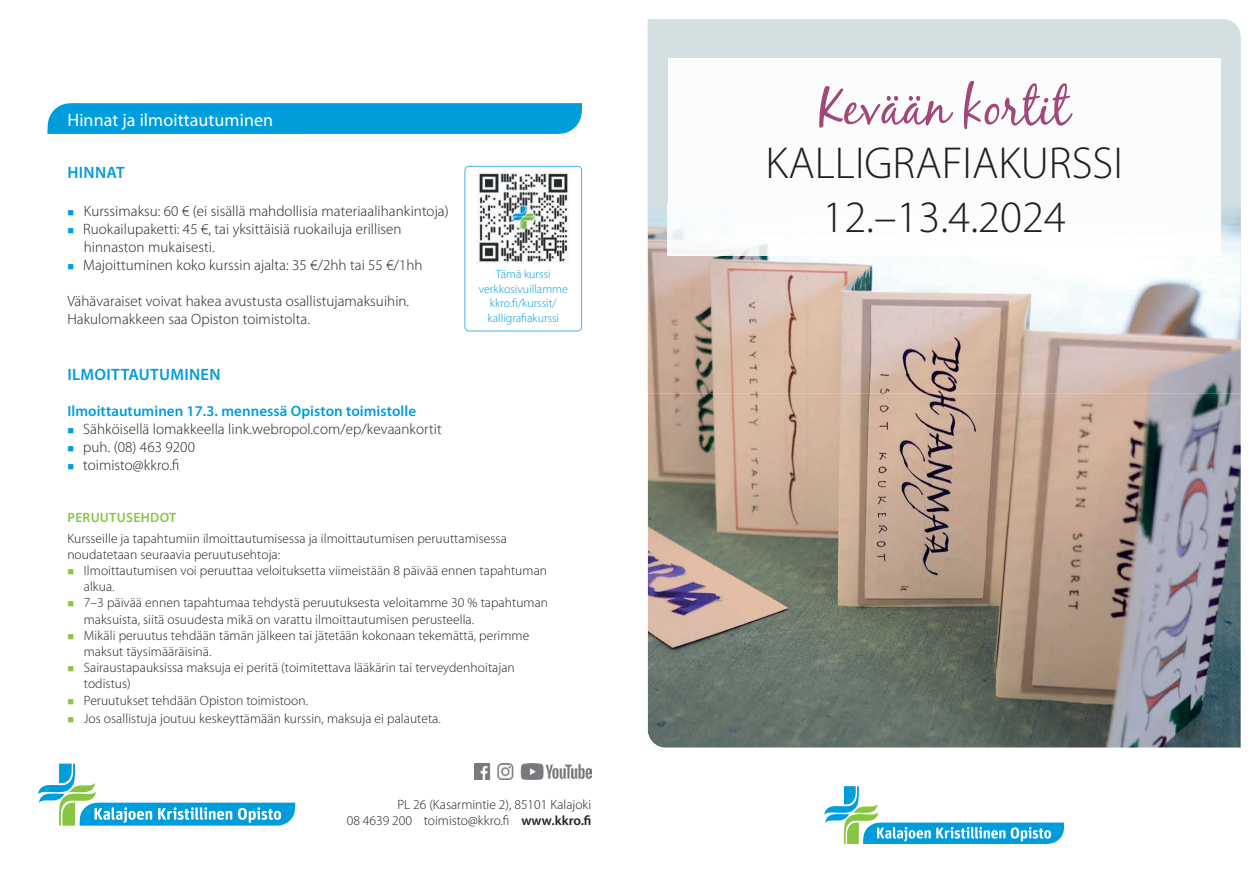
<style>
.page{position:relative;width:1259px;height:893px;background:#fff}
.page>*{position:absolute;margin:0;border:0;box-sizing:border-box;transform-origin:0 0}
.t1{font:52.5px "Black Jack";color:#a3467a}
.t2{font:300 45px/54px "Myriad Pro";color:#231f20;text-align:center}
.t3{font:18px "Myriad Pro";letter-spacing:.005em;color:#fff}
.t4{font:600 16.5px "Myriad Pro";letter-spacing:.02em;color:#009ddc}
.t5{font:300 15px/18px "Myriad Pro";letter-spacing:.005em;color:#231f20}
.t6{font:600 15px "Myriad Pro";letter-spacing:.005em;color:#009ddc}
.t7{font:300 13.5px/16.2px "Myriad Pro";letter-spacing:.005em;color:#231f20}
.t8{font:600 13.5px "Myriad Pro";letter-spacing:.025em;color:#89c544}
.t9{font:300 12px/14.4px "Myriad Pro";color:#009ddc;text-align:center}
.s1{color:#009ddc}
.s2{color:#89c544}
.s3{font-weight:600}
</style>
<div class="page">
<svg style="left:38px;top:764px;width:257px;height:62px"></svg>
<img style="left:475px;top:764px;width:116px;height:15px">
<svg style="left:47px;top:103px;width:535px;height:31px;background:#059fdc"></svg>
<svg style="left:464px;top:166px;width:118px;height:165px"></svg>
<svg style="left:824px;top:786px;width:240px;height:58px"></svg>
<div style="left:647px;top:19px;width:593px;height:184px;background:#d4dfe2"></div>
<img style="left:647px;top:393px;width:593px;height:355px">
<img style="left:647px;top:203px;width:593px;height:190px">
<div style="left:668px;top:58px;width:552px;height:145px;background:#fbfcfc"></div>
<img style="left:668px;top:203px;width:552px;height:52px">
<h3 class="t3" style="left:67px;top:113px;width:207px">Hinnat ja ilmoittautuminen</h3>
<p class="t4" style="left:67px;top:166px;width:59px">HINNAT</p>
<p class="t5" style="left:67px;top:203px;width:383px"><span class="s1">■</span> Kurssimaksu: 60 € (ei sisällä mahdollisia materiaalihankintoja)</p>
<p class="t5" style="left:84px;top:221px;width:319px;text-indent:-16px"><span class="s1">■</span> Ruokailupaketti: 45 €, tai yksittäisiä ruokailuja erillisen hinnaston mukaisesti.</p>
<p class="t5" style="left:67px;top:257px;width:357px"><span class="s1">■</span> Majoittuminen koko kurssin ajalta: 35 €/2hh tai 55 €/1hh</p>
<p class="t5" style="left:67px;top:293px;width:343px">Vähävaraiset voivat hakea avustusta osallistujamaksuihin.<br>Hakulomakkeen saa Opiston toimistolta.</p>
<p class="t4" style="left:67px;top:368px;width:155px">ILMOITTAUTUMINEN</p>
<p class="t6" style="left:67px;top:405px;width:350px">Ilmoittautuminen 17.3. mennessä Opiston toimistolle</p>
<p class="t5" style="left:67px;top:421px;width:376px"><span class="s1">■</span> Sähköisellä lomakkeella link.webropol.com/ep/kevaankortit</p>
<p class="t5" style="left:67px;top:439px;width:129px"><span class="s1">■</span> puh. (08) 463 9200</p>
<p class="t5" style="left:67px;top:457px;width:114px"><span class="s1">■</span> toimisto@kkro.fi</p>
<p class="t9" style="left:479px;top:268px;width:91px">Tämä kurssi verkkosivuillamme kkro.fi/kurssit/ kalligrafiakurssi</p>
<p class="t8" style="left:67px;top:512px;width:110px">PERUUTUSEHDOT</p>
<p class="t7" style="left:67px;top:531px;width:441px">Kursseille ja tapahtumiin ilmoittautumisessa ja ilmoittautumisen peruuttamisessa noudatetaan seuraavia peruutusehtoja:</p>
<p class="t7" style="left:84px;top:563px;width:465px;text-indent:-17px"><span class="s2">■</span> Ilmoittautumisen voi peruuttaa veloituksetta viimeistään 8 päivää ennen tapahtuman alkua.</p>
<p class="t7" style="left:84px;top:596px;width:466px;text-indent:-16px"><span class="s2">■</span> 7–3 päivää ennen tapahtumaa tehdystä peruutuksesta veloitamme 30 % tapahtuman maksuista, siitä osuudesta mikä on varattu ilmoittautumisen perusteella.</p>
<p class="t7" style="left:84px;top:628px;width:447px;text-indent:-16px"><span class="s2">■</span> Mikäli peruutus tehdään tämän jälkeen tai jätetään kokonaan tekemättä, perimme maksut täysimääräisinä.</p>
<p class="t7" style="left:84px;top:660px;width:432px;text-indent:-16px"><span class="s2">■</span> Sairaustapauksissa maksuja ei peritä (toimitettava lääkärin tai terveydenhoitajan todistus)</p>
<p class="t7" style="left:67px;top:693px;width:242px"><span class="s2">■</span> Peruutukset tehdään Opiston toimistoon.</p>
<p class="t7" style="left:67px;top:711px;width:375px"><span class="s2">■</span> Jos osallistuja joutuu keskeyttämään kurssin, maksuja ei palauteta.</p>
<p class="t7" style="left:347px;top:797px;width:246px;text-align:right">PL 26 (Kasarmintie 2), 85101 Kalajoki<br>08 4639 200 toimisto@kkro.fi <span class="s3">www.kkro.fi</span></p>
<h1 class="t1" style="left:819px;top:75px;width:252px">Kevään kortit</h1>
<h2 class="t2" style="left:765px;top:139px;width:359px">KALLIGRAFIAKURSSI<br>12.–13.4.2024</h2>
</div>
